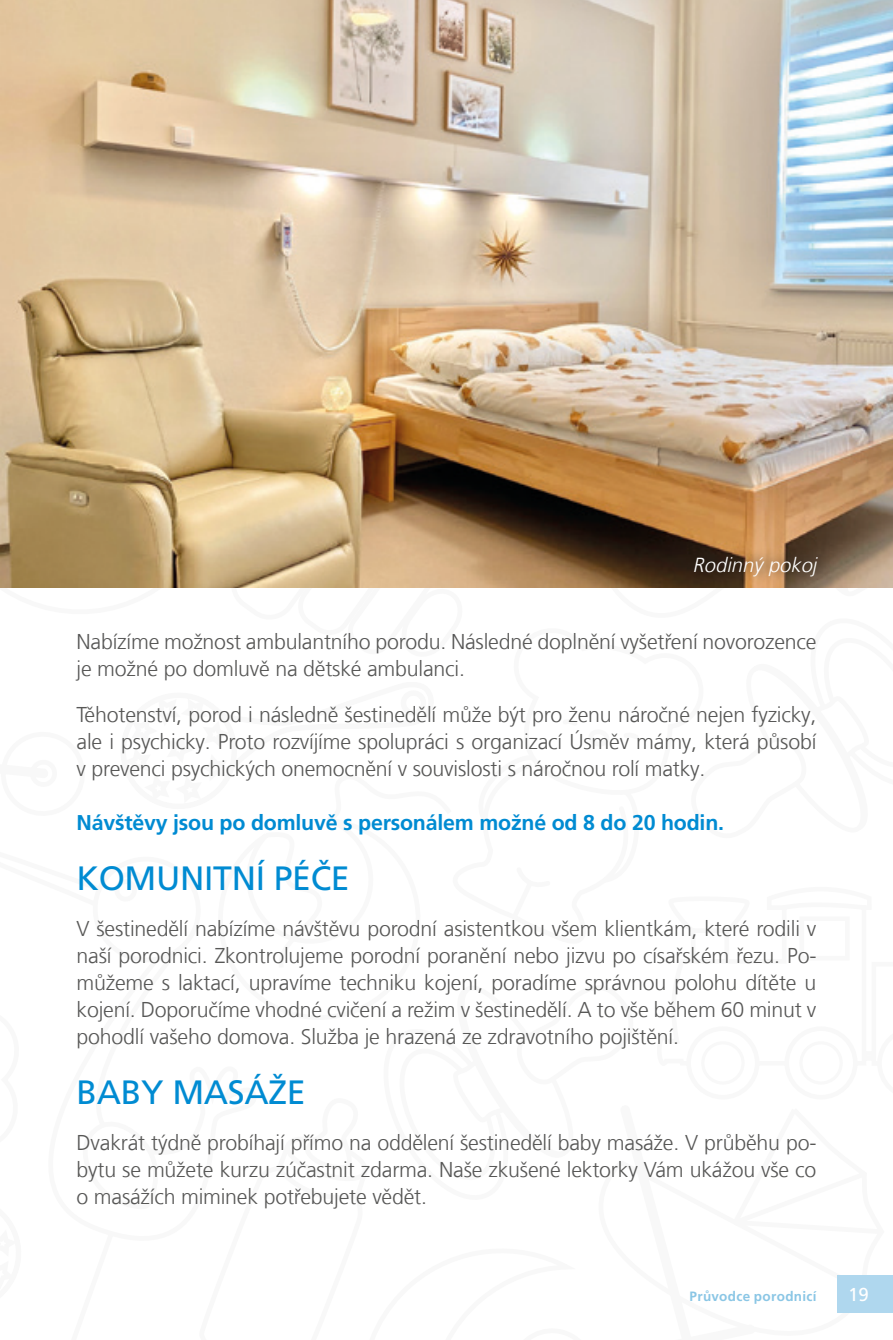
<style>
.page{position:relative;width:893px;height:1340px;background:#fff}
.page>*{position:absolute;margin:0;border:0;box-sizing:border-box;transform-origin:0 0}
.t1{font:33.75px "Frutiger LT Com";letter-spacing:-.01em;color:#008bd2}
.t2{font:300 21.38px/27px "Frutiger LT Com";letter-spacing:-.01em;color:#575756;text-align:justify}
.t3{font:700 21.38px "Frutiger LT Com";letter-spacing:-.01em;color:#008bd2}
.t4{font:italic 300 20.25px "Frutiger LT Com";color:#fff}
.t5{font:18.68px "Frutiger LT Com";color:#fff}
.t6{font:700 13.5px "Frutiger LT Com";letter-spacing:.025em;color:#8ac6e5}
</style>
<div class="page">
<div style="left:838px;top:1274px;width:55px;height:38px;background:#afd7ee"></div>
<img style="left:0;top:0;width:893px;height:587px">
<div style="left:689px;top:545px;width:146px;height:41px;background:#1d1d1b;opacity:.75"></div>
<p class="t4" style="left:693px;top:553px;width:126px">Rodinnýpokoj</p>
<p class="t2" style="left:77px;top:628px;width:741px">Nabízíme možnost ambulantního porodu. Následné doplnění vyšetření novorozence je možné po domluvě na dětské ambulanci.</p>
<p class="t2" style="left:77px;top:701px;width:741px">Těhotenství, porod i následně šestinedělí může být pro ženu náročné nejen fyzicky, ale i psychicky. Proto rozvíjíme spolupráci s organizací Úsměv mámy, která působí v prevenci psychických onemocnění v souvislosti s náročnou rolí matky.</p>
<p class="t3" style="left:77px;top:810px;width:649px">Návštěvy jsou po domluvě s personálem možné od 8 do 20 hodin.</p>
<h1 class="t1" style="left:77px;top:858px;width:275px">KOMUNITNÍ PÉČE</h1>
<p class="t2" style="left:77px;top:915px;width:741px">V šestinedělí nabízíme návštěvu porodní asistentkou všem klientkám, které rodili v naší porodnici. Zkontrolujeme porodní poranění nebo jizvu po císařském řezu. Po&shy;můžeme s laktací, upravíme techniku kojení, poradíme správnou polohu dítěte u kojení. Doporučíme vhodné cvičení a režim v šestinedělí. A to vše během 60 minut v pohodlí vašeho domova. Služba je hrazená ze zdravotního pojištění.</p>
<h1 class="t1" style="left:77px;top:1071px;width:231px">BABY MASÁŽE</h1>
<p class="t2" style="left:77px;top:1128px;width:741px">Dvakrát týdně probíhají přímo na oddělení šestinedělí baby masáže. V průběhu po&shy;bytu se můžete kurzu zúčastnit zdarma. Naše zkušené lektorky Vám ukážou vše co o masážích miminek potřebujete vědět.</p>
<p class="t6" style="left:690px;top:1287px;width:128px">Průvodce porodnicí</p>
<p class="t5" style="left:848px;top:1283px;width:22px">19</p>
</div>
